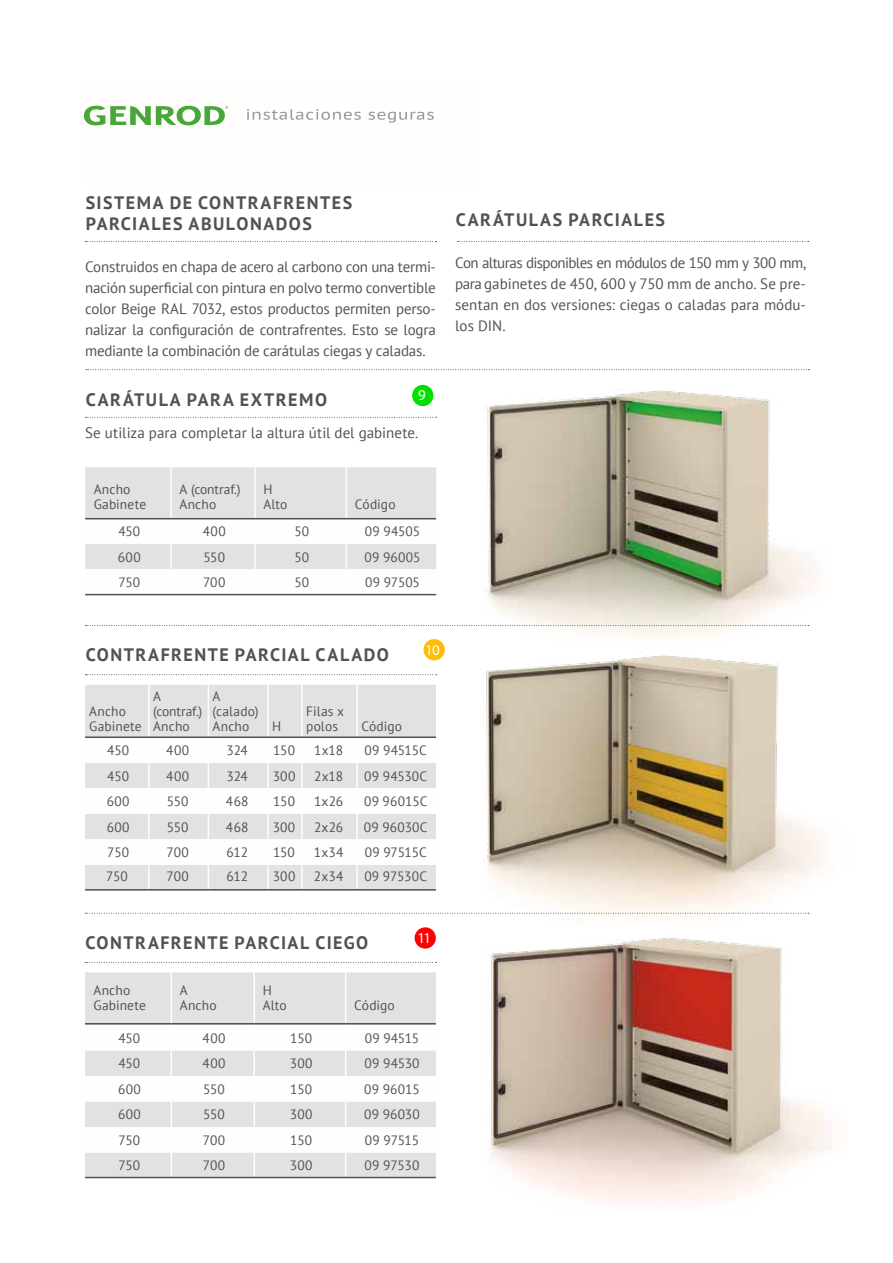
<style>
.page{position:relative;width:893px;height:1263px;background:#fff}
.page>*{position:absolute;margin:0;border:0;box-sizing:border-box;transform-origin:0 0}
.t1{font:700 18px/21.6px "PT Sans";letter-spacing:.085em;color:#525252}
.t2{font:15px/21px "PT Sans";color:#525252;text-align:justify}
.t3{font:15px "Myriad Pro";color:#fffefd}
.t4{font:13.5px/15px "PT Sans";letter-spacing:.01em;color:#525252}
</style>
<div class="page">
<img style="left:453px;top:370px;width:368px;height:266px">
<svg style="left:85px;top:467px;width:351px;height:127px"></svg>
<hr style="left:85px;top:518px;width:351px;height:1px;background:#525252">
<hr style="left:85px;top:594px;width:351px;height:1px;background:#525252">
<svg style="left:86px;top:417px;width:351px;height:1px"></svg>
<div style="left:412px;top:385px;width:21px;height:21px;background:#00e000;border-radius:50%"></div>
<svg style="left:86px;top:369px;width:724px;height:1px"></svg>
<img style="left:413px;top:653px;width:411px;height:270px">
<div style="left:85px;top:685px;width:351px;height:51px;background:#e3e1e1"></div>
<hr style="left:148px;top:685px;width:2px;height:52px;background:#fffefd">
<hr style="left:208px;top:685px;width:1px;height:52px;background:#fffefd">
<hr style="left:267px;top:685px;width:2px;height:52px;background:#fffefd">
<hr style="left:301px;top:685px;width:2px;height:52px;background:#fffefd">
<hr style="left:356px;top:685px;width:2px;height:52px;background:#fffefd">
<svg style="left:85px;top:738px;width:351px;height:151px"></svg>
<hr style="left:267px;top:865px;width:2px;height:25px;background:#fffefd">
<hr style="left:301px;top:865px;width:2px;height:25px;background:#fffefd">
<hr style="left:356px;top:865px;width:2px;height:25px;background:#fffefd">
<svg style="left:85px;top:674px;width:352px;height:1px"></svg>
<svg style="left:85px;top:625px;width:724px;height:1px"></svg>
<hr style="left:85px;top:736px;width:351px;height:2px;background:#525252">
<hr style="left:85px;top:889px;width:351px;height:1px;background:#525252">
<div style="left:423px;top:639px;width:22px;height:21px;background:#ffbc00;border-radius:50%"></div>
<svg style="left:85px;top:241px;width:351px;height:1px"></svg>
<svg style="left:457px;top:241px;width:352px;height:1px"></svg>
<img style="left:409px;top:923px;width:426px;height:279px">
<div style="left:85px;top:972px;width:351px;height:53px;background:#e3e1e1"></div>
<hr style="left:171px;top:972px;width:1px;height:53px;background:#fffefd">
<hr style="left:253px;top:972px;width:2px;height:53px;background:#fffefd">
<hr style="left:345px;top:972px;width:1px;height:53px;background:#fffefd">
<svg style="left:85px;top:1025px;width:351px;height:152px"></svg>
<hr style="left:85px;top:1023px;width:351px;height:1px;background:#525252">
<hr style="left:85px;top:1177px;width:351px;height:1px;background:#525252">
<svg style="left:85px;top:962px;width:351px;height:1px"></svg>
<div style="left:415px;top:927px;width:21px;height:21px;background:#f00;border-radius:50%"></div>
<svg style="left:85px;top:913px;width:724px;height:1px"></svg>
<svg style="left:84px;top:106px;width:144px;height:20px"></svg>
<svg style="left:247px;top:109px;width:114px;height:11px"></svg>
<svg style="left:368px;top:112px;width:66px;height:11px"></svg>
<p class="t1" style="left:86px;top:191px;width:268px">SISTEMA DE CONTRAFRENTES<br>PARCIALES ABULONADOS</p>
<p class="t2" style="left:85px;top:256px;width:352px">Construidos en chapa de acero al carbono con una termi&shy;nación superficial con pintura en polvo termo convertible color Beige RAL 7032, estos productos permiten perso&shy;nalizar la configuración de contrafrentes. Esto se logra mediante la combinación de carátulas ciegas y caladas.</p>
<p class="t1" style="left:86px;top:388px;width:243px">CARÁTULA PARA EXTREMO</p>
<p class="t2" style="left:85px;top:421px;width:335px">Se utiliza para completar la altura útil del gabinete.</p>
<p class="t3" style="left:418px;top:386px;width:9px">9</p>
<p class="t4" style="left:94px;top:482px;width:54px">Ancho<br>Gabinete</p>
<p class="t4" style="left:179px;top:482px;width:63px">A (contraf.)<br>Ancho</p>
<p class="t4" style="left:263px;top:482px;width:26px">H<br>Alto</p>
<p class="t4" style="left:355px;top:497px;width:42px">Código</p>
<p class="t4" style="left:118px;top:524px;width:23px">450</p>
<p class="t4" style="left:203px;top:524px;width:25px">400</p>
<p class="t4" style="left:295px;top:524px;width:16px">50</p>
<p class="t4" style="left:365px;top:524px;width:57px">09 94505</p>
<p class="t4" style="left:118px;top:549px;width:24px">600</p>
<p class="t4" style="left:203px;top:549px;width:23px">550</p>
<p class="t4" style="left:295px;top:549px;width:16px">50</p>
<p class="t4" style="left:365px;top:549px;width:58px">09 96005</p>
<p class="t4" style="left:118px;top:575px;width:23px">750</p>
<p class="t4" style="left:203px;top:575px;width:24px">700</p>
<p class="t4" style="left:295px;top:575px;width:16px">50</p>
<p class="t4" style="left:365px;top:575px;width:56px">09 97505</p>
<p class="t1" style="left:456px;top:208px;width:211px">CARÁTULAS PARCIALES</p>
<p class="t2" style="left:455px;top:252px;width:352px">Con alturas disponibles en módulos de 150 mm y 300 mm, para gabinetes de 450, 600 y 750 mm de ancho. Se pre&shy;sentan en dos versiones: ciegas o caladas para módu&shy;los DIN.</p>
<p class="t1" style="left:86px;top:644px;width:305px">CONTRAFRENTE PARCIAL CALADO</p>
<p class="t3" style="left:425px;top:640px;width:16px">10</p>
<p class="t4" style="left:89px;top:704px;width:54px">Ancho<br>Gabinete</p>
<p class="t4" style="left:153px;top:689px;width:51px">A (contraf.)<br>Ancho</p>
<p class="t4" style="left:213px;top:689px;width:48px">A (calado)<br>Ancho</p>
<p class="t4" style="left:272px;top:719px;width:11px">H</p>
<p class="t4" style="left:306px;top:704px;width:39px">Filas x polos</p>
<p class="t4" style="left:361px;top:719px;width:42px">Código</p>
<p class="t4" style="left:107px;top:742px;width:23px">450</p>
<p class="t4" style="left:166px;top:742px;width:25px">400</p>
<p class="t4" style="left:227px;top:742px;width:23px">324</p>
<p class="t4" style="left:273px;top:742px;width:23px">150</p>
<p class="t4" style="left:314px;top:742px;width:31px">1x18</p>
<p class="t4" style="left:365px;top:742px;width:64px">09 94515C</p>
<p class="t4" style="left:107px;top:768px;width:23px">450</p>
<p class="t4" style="left:166px;top:768px;width:25px">400</p>
<p class="t4" style="left:227px;top:768px;width:23px">324</p>
<p class="t4" style="left:273px;top:768px;width:24px">300</p>
<p class="t4" style="left:314px;top:768px;width:31px">2x18</p>
<p class="t4" style="left:364px;top:768px;width:65px">09 94530C</p>
<p class="t4" style="left:107px;top:793px;width:24px">600</p>
<p class="t4" style="left:167px;top:793px;width:23px">550</p>
<p class="t4" style="left:226px;top:793px;width:24px">468</p>
<p class="t4" style="left:273px;top:793px;width:23px">150</p>
<p class="t4" style="left:314px;top:793px;width:31px">1x26</p>
<p class="t4" style="left:364px;top:793px;width:65px">09 96015C</p>
<p class="t4" style="left:107px;top:819px;width:24px">600</p>
<p class="t4" style="left:167px;top:819px;width:23px">550</p>
<p class="t4" style="left:226px;top:819px;width:24px">468</p>
<p class="t4" style="left:273px;top:819px;width:24px">300</p>
<p class="t4" style="left:314px;top:819px;width:31px">2x26</p>
<p class="t4" style="left:364px;top:819px;width:65px">09 96030C</p>
<p class="t4" style="left:107px;top:844px;width:23px">750</p>
<p class="t4" style="left:167px;top:844px;width:24px">700</p>
<p class="t4" style="left:226px;top:844px;width:23px">612</p>
<p class="t4" style="left:273px;top:844px;width:23px">150</p>
<p class="t4" style="left:314px;top:844px;width:31px">1x34</p>
<p class="t4" style="left:365px;top:844px;width:63px">09 97515C</p>
<p class="t4" style="left:106px;top:868px;width:23px">750</p>
<p class="t4" style="left:167px;top:868px;width:24px">700</p>
<p class="t4" style="left:226px;top:868px;width:23px">612</p>
<p class="t4" style="left:273px;top:868px;width:24px">300</p>
<p class="t4" style="left:314px;top:868px;width:31px">2x34</p>
<p class="t4" style="left:364px;top:868px;width:64px">09 97530C</p>
<p class="t1" style="left:86px;top:931px;width:284px">CONTRAFRENTE PARCIAL CIEGO</p>
<p class="t3" style="left:417px;top:928px;width:15px">11</p>
<p class="t4" style="left:94px;top:983px;width:54px">Ancho<br>Gabinete</p>
<p class="t4" style="left:180px;top:983px;width:38px">A<br>Ancho</p>
<p class="t4" style="left:263px;top:983px;width:26px">H<br>Alto</p>
<p class="t4" style="left:354px;top:998px;width:42px">Código</p>
<p class="t4" style="left:119px;top:1030px;width:23px">450</p>
<p class="t4" style="left:203px;top:1030px;width:25px">400</p>
<p class="t4" style="left:290px;top:1030px;width:23px">150</p>
<p class="t4" style="left:365px;top:1030px;width:56px">09 94515</p>
<p class="t4" style="left:119px;top:1056px;width:23px">450</p>
<p class="t4" style="left:203px;top:1056px;width:25px">400</p>
<p class="t4" style="left:290px;top:1056px;width:24px">300</p>
<p class="t4" style="left:364px;top:1056px;width:57px">09 94530</p>
<p class="t4" style="left:118px;top:1081px;width:24px">600</p>
<p class="t4" style="left:203px;top:1081px;width:23px">550</p>
<p class="t4" style="left:290px;top:1081px;width:23px">150</p>
<p class="t4" style="left:364px;top:1081px;width:57px">09 96015</p>
<p class="t4" style="left:118px;top:1107px;width:24px">600</p>
<p class="t4" style="left:203px;top:1107px;width:23px">550</p>
<p class="t4" style="left:290px;top:1107px;width:24px">300</p>
<p class="t4" style="left:364px;top:1107px;width:57px">09 96030</p>
<p class="t4" style="left:119px;top:1132px;width:23px">750</p>
<p class="t4" style="left:203px;top:1132px;width:24px">700</p>
<p class="t4" style="left:290px;top:1132px;width:23px">150</p>
<p class="t4" style="left:365px;top:1132px;width:56px">09 97515</p>
<p class="t4" style="left:119px;top:1158px;width:23px">750</p>
<p class="t4" style="left:203px;top:1158px;width:24px">700</p>
<p class="t4" style="left:290px;top:1158px;width:24px">300</p>
<p class="t4" style="left:365px;top:1158px;width:56px">09 97530</p>
</div>
